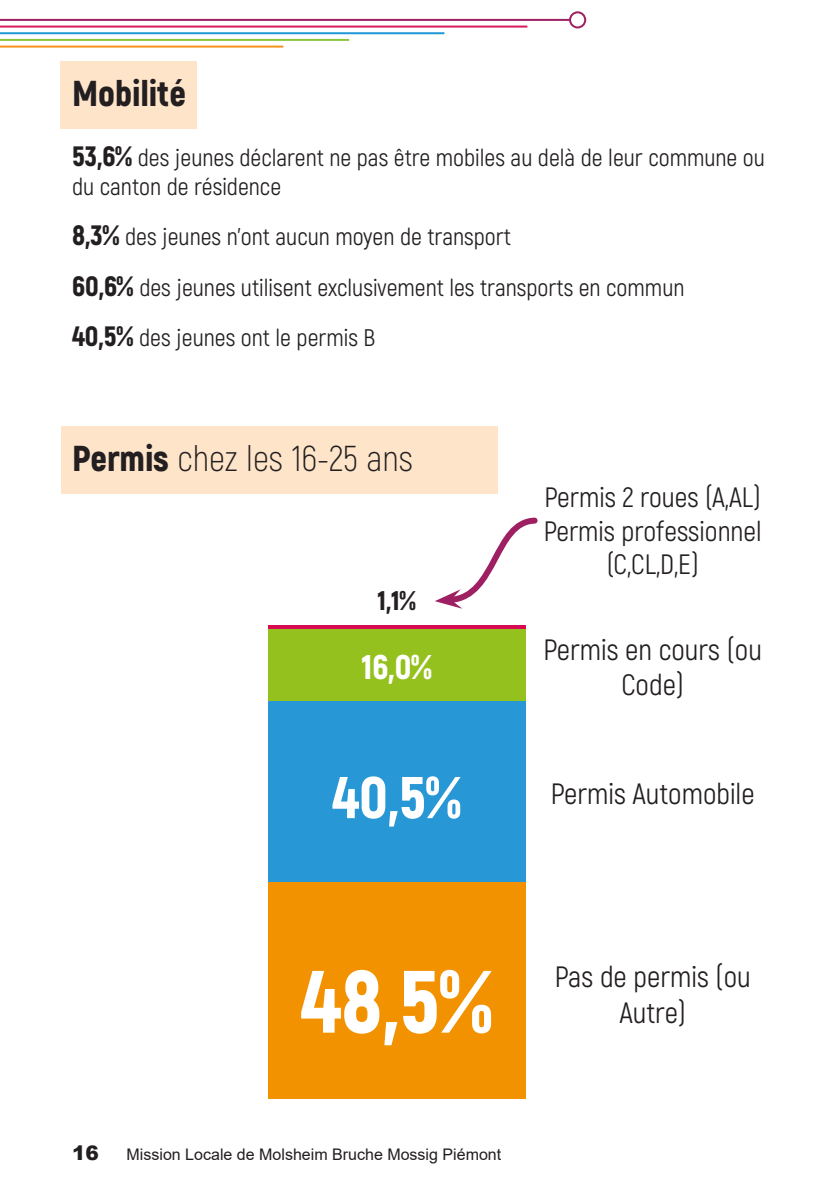
<style>
.page{position:relative;width:840px;height:1191px;background:#fff}
.page>*{position:absolute;margin:0;border:0;box-sizing:border-box;transform-origin:0 0}
.t1{font:900 88.2px "Akrobat";color:#fff}
.t2{font:900 58.8px "Akrobat";color:#fff}
.t3{font:300 36px "Akrobat";color:#231f20}
.t4{font:900 36px "Akrobat";color:#231f20}
.t5{font:900 34.2px "Akrobat";color:#fff}
.t6{font:29.4px/35.2px "Akrobat";color:#231f20;text-align:center}
.t7{font:28px/33.6px "Akrobat";color:#231f20;text-align:center}
.t8{font:900 27px "Akrobat";color:#231f20}
.t9{font:24px/28.8px "Akrobat";color:#231f20}
.t10{font:900 20px "Arial";color:#231f20}
.t11{font:16px "Arial";color:#231f20}
.s1{font-weight:900;font-size:28px}
.s2{font-weight:900}
</style>
<div class="page">
<hr style="left:0;top:19px;width:577px;height:2px;background:#9e1f62">
<svg style="left:568px;top:11px;width:18px;height:17px"></svg>
<hr style="left:0;top:26px;width:527px;height:2px;background:#d91a5b">
<hr style="left:0;top:32px;width:444px;height:2px;background:#1f98d5">
<hr style="left:0;top:39px;width:349px;height:2px;background:#8bc63e">
<hr style="left:0;top:46px;width:283px;height:2px;background:#f7931d">
<div style="left:61px;top:61px;width:136px;height:67px;background:#fee5ca"></div>
<hr style="left:268px;top:625px;width:257px;height:4px;background:#d60b52">
<div style="left:268px;top:629px;width:257px;height:72px;background:#95c11f"></div>
<div style="left:268px;top:701px;width:257px;height:181px;background:#2897d5"></div>
<div style="left:268px;top:882px;width:257px;height:216px;background:#f39200"></div>
<svg style="left:435px;top:517px;width:103px;height:92px"></svg>
<div style="left:61px;top:426px;width:436px;height:68px;background:#fee5ca"></div>
<p class="t4" style="left:72px;top:70px;width:115px">Mobilité</p>
<p class="t9" style="left:72px;top:143px;width:694px"><span class="s1">53,6%</span> des jeunes déclarent ne pas être mobiles au delà de leur commune ou du canton de résidence</p>
<p class="t9" style="left:72px;top:222px;width:440px"><span class="s1">8,3%</span> des jeunes n’ont aucun moyen de transport</p>
<p class="t9" style="left:72px;top:273px;width:613px"><span class="s1">60,6%</span> des jeunes utilisent exclusivement les transports en commun</p>
<p class="t9" style="left:72px;top:324px;width:305px"><span class="s1">40,5%</span> des jeunes ont le permis B</p>
<p class="t3" style="left:72px;top:437px;width:342px"><span class="s2">Permis</span> chez les 16-25 ans</p>
<p class="t8" style="left:377px;top:583px;width:40px">1,1%</p>
<p class="t5" style="left:361px;top:645px;width:72px">16,0%</p>
<p class="t2" style="left:332px;top:759px;width:131px">40,5%</p>
<p class="t7" style="left:544px;top:480px;width:218px">Permis 2 roues (A,AL)</p>
<p class="t7" style="left:543px;top:514px;width:219px">Permis professionnel (C,CL,D,E)</p>
<p class="t6" style="left:543px;top:632px;width:220px">Permis en cours (ou<br>Code)</p>
<p class="t6" style="left:550px;top:776px;width:205px">Permis Automobile</p>
<p class="t1" style="left:300px;top:944px;width:194px">48,5%</p>
<p class="t10" style="left:72px;top:1138px;width:28px">16</p>
<p class="t11" style="left:126px;top:1143px;width:376px">Mission Locale de Molsheim Bruche Mossig Piémont</p>
<p class="t6" style="left:554px;top:959px;width:197px">Pas de permis (ou<br>Autre)</p>
</div>
